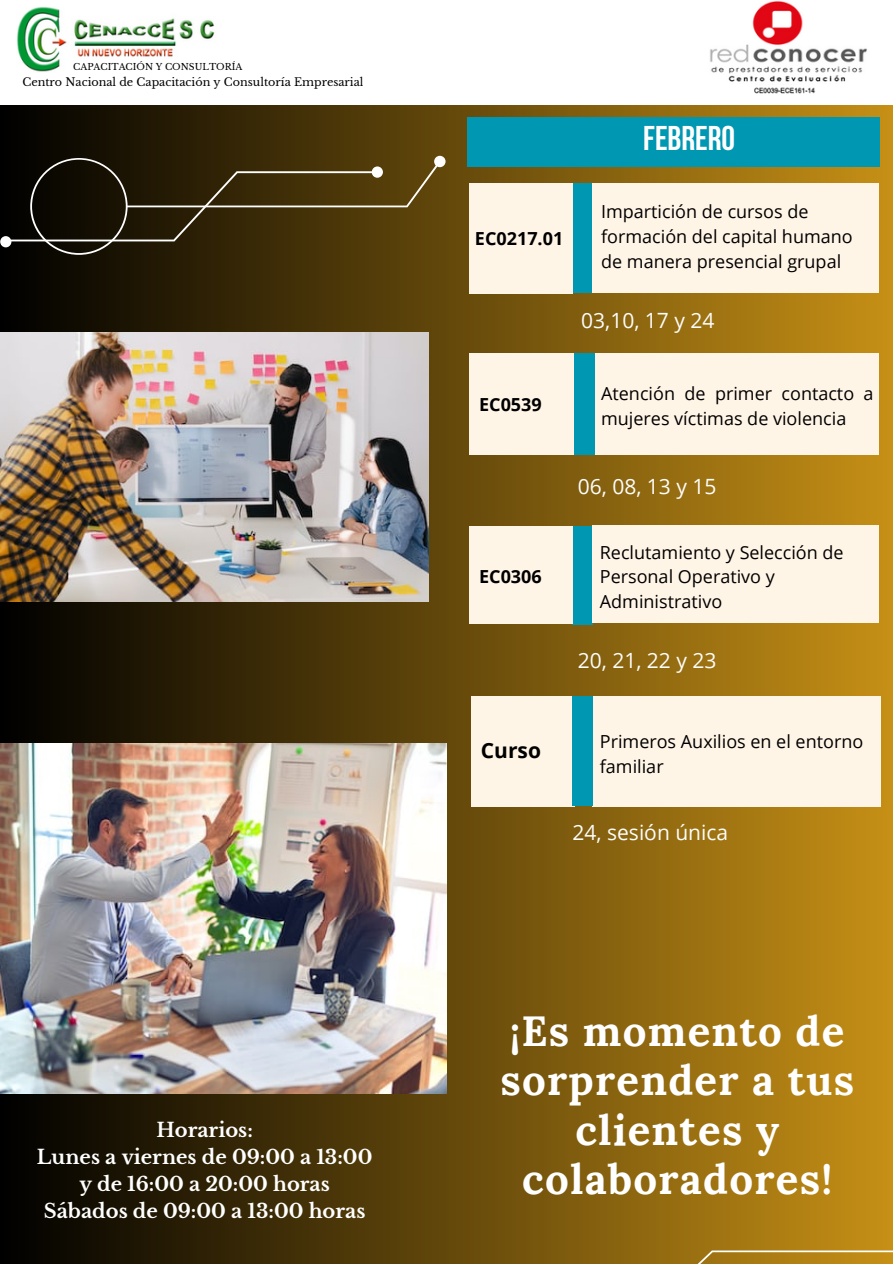
<style>
.page{position:relative;width:893px;height:1264px;background:#fff}
.page>*{position:absolute;margin:0;border:0;box-sizing:border-box;transform-origin:0 0}
.t1{font:700 42px/49.5px "Lora";letter-spacing:.03em;color:#fff;text-align:center}
.t2{font:700 34.2px "Bebas Neue";color:#fff}
.t3{font:21px "Open Sans";color:#fdfdfb}
.t4{font:700 21px "Open Sans";color:#000}
.t5{font:700 19.5px "Libre Baskerville";color:#fff}
.t6{font:18px/24.8px "Open Sans";color:#000}
.t7{font:700 18px "Open Sans";color:#000}
.t8{font:11.1px "Libre Baskerville";color:#000}
.t9{font:9px "Libre Baskerville";color:#000}
</style>
<div class="page">
<div style="left:0;top:0;width:892px;height:1263px;background:linear-gradient(to right,#000,#c79117)"></div>
<svg style="left:493px;top:1250px;width:399px;height:13px;background:#9e7720"></svg>
<svg style="left:0;top:156px;width:445px;height:98px;background:#3b2e11"></svg>
<div style="left:0;top:0;width:892px;height:105px;background:#fff"></div>
<img style="left:17px;top:7px;width:198px;height:65px">
<img style="left:708px;top:1px;width:159px;height:108px">
<img style="left:0;top:743px;width:446px;height:350px">
<img style="left:0;top:332px;width:428px;height:269px">
<div style="left:467px;top:117px;width:412px;height:50px;background:#0097b2"></div>
<div style="left:547px;top:183px;width:47px;height:110px;background:#0097b2"></div>
<div style="left:469px;top:183px;width:103px;height:110px;background:#fff5e7"></div>
<div style="left:592px;top:183px;width:286px;height:110px;background:#fff5e7"></div>
<div style="left:469px;top:353px;width:105px;height:102px;background:#fff5e7"></div>
<div style="left:583px;top:353px;width:295px;height:102px;background:#fff5e7"></div>
<div style="left:572px;top:526px;width:20px;height:98px;background:#0097b2"></div>
<div style="left:592px;top:525px;width:286px;height:98px;background:#fff5e7"></div>
<div style="left:469px;top:526px;width:103px;height:97px;background:#fff5e7"></div>
<div style="left:592px;top:696px;width:288px;height:110px;background:#fff5e7"></div>
<div style="left:471px;top:696px;width:103px;height:110px;background:#fff5e7"></div>
<div style="left:574px;top:353px;width:20px;height:102px;background:#0097b2"></div>
<div style="left:572px;top:696px;width:20px;height:109px;background:#0097b2"></div>
<p class="t9" style="left:73px;top:61px;width:171px">CAPACITACIÓN Y CONSULTORÍA</p>
<p class="t8" style="left:22px;top:75px;width:342px">Centro Nacional de Capacitación y Consultoría Empresarial</p>
<p class="t5" style="left:156px;top:1118px;width:98px">Horarios:</p>
<p class="t5" style="left:37px;top:1145px;width:337px">Lunes a viernes de 09:00 a 13:00</p>
<p class="t5" style="left:79px;top:1172px;width:252px">y de 16:00 a 20:00 horas</p>
<p class="t5" style="left:44px;top:1199px;width:323px">Sábados de 09:00 a 13:00 horas</p>
<p class="t2" style="left:643px;top:124px;width:93px">FEBRERO</p>
<p class="t7" style="left:475px;top:226px;width:90px">EC0217.01</p>
<p class="t6" style="left:601px;top:199px;width:253px">Impartición de cursos de formación del capital humano de manera presencial grupal</p>
<p class="t3" style="left:581px;top:306px;width:135px">03,10, 17 y 24</p>
<p class="t7" style="left:479px;top:392px;width:64px">EC0539</p>
<p class="t7" style="left:479px;top:564px;width:64px">EC0306</p>
<p class="t6" style="left:601px;top:381px;width:274px">Atención de primer contacto a mujeres víctimas de violencia</p>
<p class="t3" style="left:577px;top:471px;width:140px">06, 08, 13 y 15</p>
<p class="t6" style="left:599px;top:539px;width:245px">Reclutamiento y Selección de<br>Personal Operativo y<br>Administrativo</p>
<p class="t3" style="left:577px;top:645px;width:140px">20, 21, 22 y 23</p>
<p class="t4" style="left:481px;top:735px;width:62px">Curso</p>
<p class="t6" style="left:599px;top:728px;width:265px">Primeros Auxilios en el entorno</p>
<p class="t6" style="left:599px;top:753px;width:65px">familiar</p>
<p class="t3" style="left:572px;top:817px;width:157px">24, sesión única</p>
<p class="t1" style="left:500px;top:1005px;width:355px">¡Es momento de sorprender a tus clientes y colaboradores!</p>
</div>
